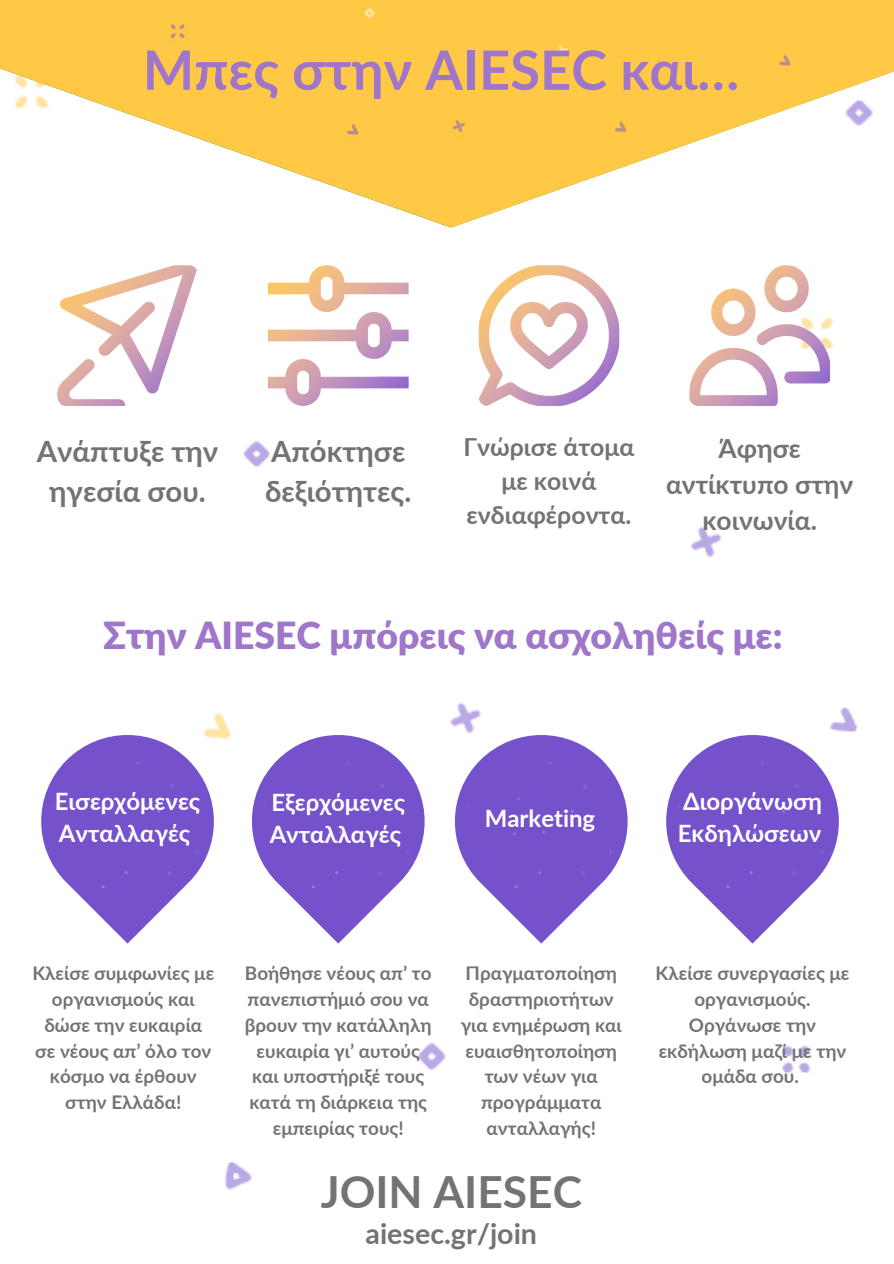
<style>
.page{position:relative;width:894px;height:1264px;background:#fff}
.page>*{position:absolute;margin:0;border:0;box-sizing:border-box;transform-origin:0 0}
.t1{font:700 54.3px "Lato";color:#a076ca}
.t2{font:700 44.25px "Lato";color:#737373}
.t3{font:900 37.2px "Lato";color:#a076ca}
.t4{font:700 29.25px/40.7px "Lato";color:#737373;text-align:center}
.t5{font:700 28.5px "Lato";color:#737373}
.t6{font:700 26.25px/36px "Lato";color:#737373;text-align:center}
.t7{font:700 24.75px/33.8px "Lato";color:#737373;text-align:center}
.t8{font:700 23.85px/32.7px "Lato";color:#fff}
.t9{font:700 18.75px/26px "Lato";color:#737373;text-align:center}
</style>
<div class="page">
<img style="left:57px;top:265px;width:141px;height:141px;border-radius:9px">
<img style="left:268px;top:265px;width:140px;height:141px;border-radius:9px">
<img style="left:478px;top:265px;width:141px;height:141px;border-radius:9px">
<img style="left:689px;top:265px;width:140px;height:141px;border-radius:9px">
<img style="left:0;top:0;width:893px;height:227px">
<svg style="left:41px;top:726px;width:181px;height:217px"></svg>
<img style="left:52px;top:745px;width:152px;height:153px">
<svg style="left:252px;top:735px;width:173px;height:208px"></svg>
<img style="left:262px;top:745px;width:153px;height:153px">
<svg style="left:454px;top:726px;width:174px;height:217px"></svg>
<img style="left:465px;top:745px;width:153px;height:153px">
<svg style="left:666px;top:726px;width:181px;height:217px"></svg>
<img style="left:676px;top:745px;width:153px;height:153px">
<p class="t1" style="left:143px;top:36px;width:597px">Μπες στην AIESEC και…</p>
<p class="t4" style="left:37px;top:430px;width:183px">Ανάπτυξε την ηγεσία σου.</p>
<p class="t4" style="left:265px;top:430px;width:148px;text-align:left">Απόκτησε δεξιότητες.</p>
<p class="t7" style="left:463px;top:430px;width:172px">Γνώρισε άτομα με κοινά ενδιαφέροντα.</p>
<p class="t6" style="left:665px;top:430px;width:189px">Άφησε αντίκτυπο στην κοινωνία.</p>
<p class="t3" style="left:103px;top:612px;width:680px">Στην AIESEC μπόρεις να ασχοληθείς με:</p>
<p class="t8" style="left:55px;top:784px;width:147px">Εισερχόμενες<br>Ανταλλαγές</p>
<p class="t8" style="left:269px;top:785px;width:137px">Εξερχόμενες<br>Ανταλλαγές</p>
<p class="t8" style="left:484px;top:801px;width:112px">Marketing</p>
<p class="t8" style="left:677px;top:784px;width:145px">Διοργάνωση<br>Εκδηλώσεων</p>
<p class="t9" style="left:32px;top:959px;width:183px">Κλείσε συμφωνίες με</p>
<p class="t9" style="left:52px;top:985px;width:144px">οργανισμούς και</p>
<p class="t9" style="left:44px;top:1011px;width:159px">δώσε την ευκαιρία</p>
<p class="t9" style="left:35px;top:1037px;width:177px">σε νέους απ’ όλο τον</p>
<p class="t9" style="left:50px;top:1063px;width:148px">κόσμο να έρθουν</p>
<p class="t9" style="left:65px;top:1089px;width:118px">στην Ελλάδα!</p>
<p class="t9" style="left:245px;top:959px;width:188px">Βοήθησε νέους απ’ το</p>
<p class="t9" style="left:247px;top:985px;width:183px">πανεπιστήμιό σου να</p>
<p class="t9" style="left:245px;top:1011px;width:188px">βρουν την κατάλληλη</p>
<p class="t9" style="left:256px;top:1037px;width:165px">ευκαιρία γι’ αυτούς</p>
<p class="t9" style="left:252px;top:1063px;width:174px">και υποστήριξέ τους</p>
<p class="t9" style="left:249px;top:1089px;width:179px">κατά τη διάρκεια της</p>
<p class="t9" style="left:273px;top:1114px;width:132px">εμπειρίας τους!</p>
<p class="t9" style="left:465px;top:959px;width:153px">Πραγματοποίηση</p>
<p class="t9" style="left:468px;top:985px;width:146px">δραστηριοτήτων</p>
<p class="t9" style="left:460px;top:1011px;width:162px">για ενημέρωση και</p>
<p class="t9" style="left:465px;top:1037px;width:153px">ευαισθητοποίηση</p>
<p class="t9" style="left:484px;top:1063px;width:115px">των νέων για</p>
<p class="t9" style="left:481px;top:1089px;width:122px">προγράμματα</p>
<p class="t9" style="left:486px;top:1114px;width:111px">ανταλλαγής!</p>
<p class="t2" style="left:320px;top:1164px;width:263px">JOIN AIESEC</p>
<p class="t5" style="left:365px;top:1215px;width:173px">aiesec.gr/join</p>
<p class="t9" style="left:655px;top:959px;width:195px">Κλείσε συνεργασίες με οργανισμούς.</p>
<p class="t9" style="left:658px;top:1011px;width:189px">Οργάνωσε την εκδήλωση μαζί με την ομάδα σου.</p>
</div>
